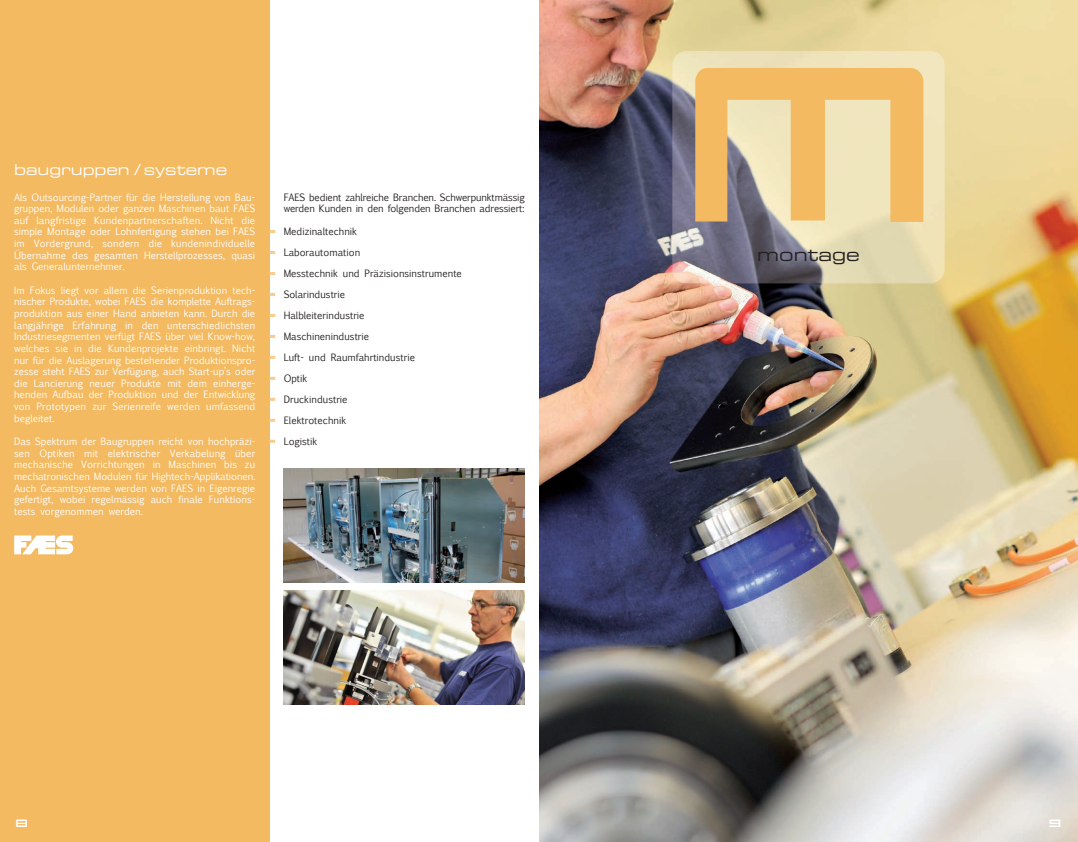
<style>
.page{position:relative;width:1078px;height:842px;background:#fff}
.page>*{position:absolute;margin:0;border:0;box-sizing:border-box;transform-origin:0 0}
.t1{font:250px "Legion";color:#f3ba61}
.t2{font:17.8px "Eurostile Extended Two";color:#231f20}
.t3{font:15px "Eurostile Extended Two";color:#fff}
.t4{font:11.9px "Legion";color:#fff}
.t5{font:9.7px/11.6px "Euphemia UCAS";color:#fff;text-align:justify}
.t6{font:9.7px/21px "Euphemia UCAS";color:#231f20}
</style>
<div class="page">
<img style="left:539px;top:0;width:538px;height:842px">
<img style="left:672px;top:51px;width:272px;height:232px">
<div style="left:0;top:0;width:269px;height:842px;background:#f3ba61"></div>
<svg style="left:269px;top:230px;width:6px;height:3px"></svg>
<svg style="left:269px;top:251px;width:6px;height:3px"></svg>
<svg style="left:269px;top:272px;width:6px;height:3px"></svg>
<svg style="left:269px;top:293px;width:6px;height:3px"></svg>
<svg style="left:269px;top:314px;width:6px;height:3px"></svg>
<svg style="left:269px;top:335px;width:6px;height:3px"></svg>
<svg style="left:269px;top:356px;width:6px;height:3px"></svg>
<svg style="left:269px;top:377px;width:6px;height:3px"></svg>
<svg style="left:269px;top:398px;width:6px;height:3px"></svg>
<svg style="left:269px;top:419px;width:6px;height:3px"></svg>
<svg style="left:269px;top:440px;width:6px;height:3px"></svg>
<svg style="left:14px;top:535px;width:59px;height:19px"></svg>
<img style="left:283px;top:468px;width:241px;height:114px">
<img style="left:284px;top:590px;width:240px;height:114px">
<h3 class="t3" style="left:14px;top:164px;width:214px">baugruppen / systeme</h3>
<p class="t5" style="left:14px;top:191px;width:242px">Als Outsourcing-Partner für die Herstellung von Bau&shy;gruppen, Modulen oder ganzen Maschinen baut FAES auf langfristige Kundenpartnerschaften. Nicht die simple Montage oder Lohnfertigung stehen bei FAES im Vordergrund, sondern die kundenindividuelle Übernahme des gesamten Herstellprozesses, quasi als Generalunternehmer.</p>
<p class="t5" style="left:14px;top:284px;width:243px">Im Fokus liegt vor allem die Serienproduktion tech&shy;nischer Produkte, wobei FAES die komplette Auftrags&shy;produktion aus einer Hand anbieten kann. Durch die langjährige Erfahrung in den unterschiedlichsten Industriesegmenten verfügt FAES über viel Know-how, welches sie in die Kundenprojekte einbringt. Nicht nur für die Auslagerung bestehender Produktionspro&shy;zesse steht FAES zur Verfügung, auch Start-up’s oder die Lancierung neuer Produkte mit dem einherge&shy;henden Aufbau der Produktion und der Entwicklung von Prototypen zur Serienreife werden umfassend begleitet.</p>
<p class="t5" style="left:14px;top:435px;width:242px">Das Spektrum der Baugruppen reicht von hochpräzi&shy;sen Optiken mit elektrischer Verkabelung über mechanische Vorrichtungen in Maschinen bis zu mechatronischen Modulen für Hightech-Applikationen.<br>Auch Gesamtsysteme werden von FAES in Eigenregie gefertigt, wobei regelmässig auch finale Funktions&shy;tests vorgenommen werden.</p>
<p class="t6" style="left:283px;top:191px;width:242px;line-height:11.6px">FAES bedient zahlreiche Branchen. Schwerpunktmässig werden Kunden in den folgenden Branchen adressiert:</p>
<p class="t6" style="left:283px;top:220px;width:180px">Medizinaltechnik<br>Laborautomation<br>Messtechnik und Präzisionsinstrumente<br>Solarindustrie<br>Halbleiterindustrie<br>Maschinenindustrie<br>Luft- und Raumfahrtindustrie<br>Optik<br>Druckindustrie<br>Elektrotechnik<br>Logistik</p>
<p class="t4" style="left:16px;top:817px;width:13px">8</p>
<h1 class="t1" style="left:685px;top:11px;width:248px">m</h1>
<h2 class="t2" style="left:757px;top:248px;width:104px">montage</h2>
<p class="t4" style="left:1048px;top:817px;width:13px">9</p>
</div>
